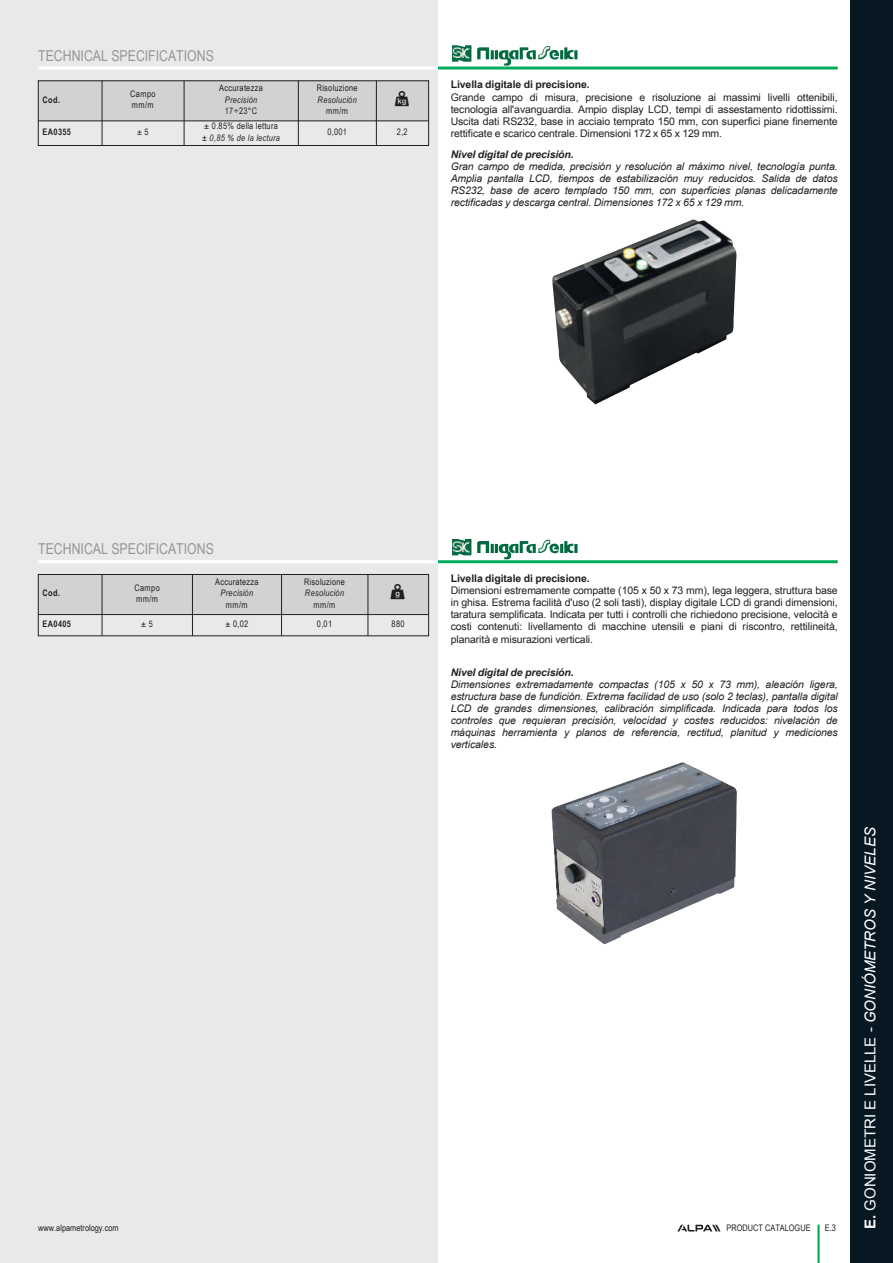
<style>
.page{position:relative;width:893px;height:1263px;background:#fff}
.page>*{position:absolute;margin:0;border:0;box-sizing:border-box;transform-origin:0 0}
.t1{font:15px "Arial Link Narrow";color:#939598}
.t2{font:15px "Arial Link";color:#fff}
.t3{font:italic 10.5px/12px "Arial Link";letter-spacing:-.01em;color:#231f20;text-align:justify}
.t4{font:10.5px/12px "Arial Link";letter-spacing:-.01em;color:#231f20;text-align:justify}
.t5{font:700 10.5px "Arial Link";letter-spacing:-.01em;color:#231f20}
.t6{font:italic 700 10.5px "Arial Link";letter-spacing:-.01em;color:#231f20}
.t7{font:9px/11.2px "Arial Link Narrow";letter-spacing:.035em;color:#231f20}
.t8{font:italic 9px "Arial Link Narrow";letter-spacing:.035em;color:#231f20}
.t9{font:9px "Arial Link Narrow";color:#231f20}
.t10{font:700 9px "Arial Link Narrow";letter-spacing:.045em;color:#231f20}
.s1{font-weight:700}
.s2{font-style:italic}
</style>
<div class="page">
<div style="left:0;top:0;width:438px;height:1263px;background:#e9e9e9"></div>
<div style="left:850px;top:0;width:43px;height:1263px;background:#071822"></div>
<hr style="left:817px;top:1224px;width:3px;height:39px;background:#00ab5b">
<svg style="left:677px;top:1225px;width:43px;height:6px"></svg>
<hr style="left:438px;top:67px;width:400px;height:3px;background:#00ab5b">
<img style="left:452px;top:45px;width:125px;height:21px">
<hr style="left:38px;top:67px;width:400px;height:3px;background:#fff">
<img style="left:552px;top:219px;width:185px;height:185px">
<div style="left:38px;top:81px;width:64px;height:40px;background:#d1d2d4"></div>
<div style="left:102px;top:81px;width:82px;height:40px;background:#d1d2d4"></div>
<div style="left:184px;top:81px;width:114px;height:40px;background:#d1d2d4"></div>
<div style="left:298px;top:81px;width:78px;height:40px;background:#d1d2d4"></div>
<div style="left:376px;top:81px;width:53px;height:40px;background:#d1d2d4"></div>
<hr style="left:38px;top:121px;width:391px;height:1px;background:#231f20">
<hr style="left:102px;top:81px;width:1px;height:64px;background:#231f20">
<hr style="left:184px;top:81px;width:1px;height:64px;background:#231f20">
<hr style="left:298px;top:81px;width:1px;height:64px;background:#231f20">
<hr style="left:376px;top:81px;width:1px;height:64px;background:#231f20">
<div style="left:38px;top:81px;width:391px;height:65px;border:1px solid #231f20"></div>
<hr style="left:438px;top:560px;width:400px;height:3px;background:#00ab5b">
<img style="left:452px;top:539px;width:125px;height:20px">
<hr style="left:38px;top:560px;width:400px;height:3px;background:#fff">
<img style="left:551px;top:762px;width:186px;height:182px">
<div style="left:38px;top:574px;width:64px;height:40px;background:#d1d2d4"></div>
<div style="left:102px;top:574px;width:90px;height:40px;background:#d1d2d4"></div>
<div style="left:192px;top:574px;width:90px;height:40px;background:#d1d2d4"></div>
<div style="left:282px;top:574px;width:86px;height:40px;background:#d1d2d4"></div>
<div style="left:368px;top:574px;width:61px;height:40px;background:#d1d2d4"></div>
<hr style="left:38px;top:614px;width:391px;height:1px;background:#231f20">
<hr style="left:102px;top:574px;width:1px;height:62px;background:#231f20">
<hr style="left:192px;top:574px;width:1px;height:62px;background:#231f20">
<hr style="left:281px;top:574px;width:1px;height:62px;background:#231f20">
<hr style="left:368px;top:574px;width:1px;height:62px;background:#231f20">
<div style="left:38px;top:574px;width:391px;height:62px;border:1px solid #231f20"></div>
<h1 class="t1" style="left:38px;top:47px;width:177px">TECHNICAL SPECIFICATIONS</h1>
<p class="t10" style="left:43px;top:94px;width:19px">Cod.</p>
<p class="t7" style="left:130px;top:88px;width:27px">Campo mm/m</p>
<p class="t10" style="left:43px;top:127px;width:30px">EA0355</p>
<p class="t7" style="left:137px;top:126px;width:13px">± 5</p>
<p class="t7" style="left:219px;top:83px;width:45px">Accuratezza</p>
<p class="t8" style="left:225px;top:94px;width:34px">Precisión</p>
<p class="t7" style="left:225px;top:105px;width:34px">17÷23°C</p>
<p class="t7" style="left:204px;top:121px;width:75px">± 0.85% della lettura</p>
<p class="t8" style="left:202px;top:132px;width:79px">± 0,85 % de la lectura</p>
<p class="t7" style="left:317px;top:83px;width:42px">Risoluzione</p>
<p class="t8" style="left:318px;top:94px;width:41px">Resolución</p>
<p class="t7" style="left:326px;top:105px;width:23px">mm/m</p>
<p class="t7" style="left:327px;top:126px;width:21px">0,001</p>
<p class="t7" style="left:397px;top:126px;width:12px">2,2</p>
<p class="t5" style="left:451px;top:79px;width:141px">Livella digitale di precisione.</p>
<p class="t4" style="left:451px;top:91px;width:389px">Grande campo di misura, precisione e risoluzione ai massimi livelli ottenibili, tecnologia all'avanguardia. Ampio display LCD, tempi di assestamento ridottissimi.<br>Uscita dati RS232, base in acciaio temprato 150 mm, con superfici piane finemente rettificate e scarico centrale. Dimensioni 172 x 65 x 129 mm.</p>
<p class="t6" style="left:451px;top:148px;width:124px">Nivel digital de precisión.</p>
<p class="t3" style="left:451px;top:160px;width:389px">Gran campo de medida, precisión y resolución al máximo nivel, tecnología punta.<br>Amplia pantalla LCD, tiempos de estabilización muy reducidos. Salida de datos RS232, base de acero templado 150 mm, con superficies planas delicadamente rectificadas y descarga central. Dimensiones 172 x 65 x 129 mm.</p>
<h1 class="t1" style="left:38px;top:540px;width:177px">TECHNICAL SPECIFICATIONS</h1>
<p class="t10" style="left:43px;top:588px;width:19px">Cod.</p>
<p class="t7" style="left:134px;top:582px;width:27px">Campo mm/m</p>
<p class="t7" style="left:215px;top:576px;width:45px">Accuratezza</p>
<p class="t8" style="left:221px;top:588px;width:34px">Precisión</p>
<p class="t7" style="left:226px;top:599px;width:23px">mm/m</p>
<p class="t7" style="left:304px;top:576px;width:42px">Risoluzione</p>
<p class="t8" style="left:305px;top:588px;width:41px">Resolución</p>
<p class="t7" style="left:314px;top:599px;width:23px">mm/m</p>
<p class="t10" style="left:43px;top:619px;width:30px">EA0405</p>
<p class="t7" style="left:141px;top:618px;width:13px">± 5</p>
<p class="t7" style="left:225px;top:618px;width:24px">± 0,02</p>
<p class="t7" style="left:317px;top:618px;width:17px">0,01</p>
<p class="t7" style="left:392px;top:618px;width:14px">880</p>
<p class="t5" style="left:451px;top:573px;width:141px">Livella digitale di precisione.</p>
<p class="t4" style="left:451px;top:584px;width:389px">Dimensioni estremamente compatte (105 x 50 x 73 mm), lega leggera, struttura base in ghisa. Estrema facilità d'uso (2 soli tasti), display digitale LCD di grandi dimensioni, taratura semplificata. Indicata per tutti i controlli che richiedono precisione, velocità e costi contenuti: livellamento di macchine utensili e piani di riscontro, rettilineità, planarità e misurazioni verticali.</p>
<p class="t6" style="left:451px;top:666px;width:124px">Nivel digital de precisión.</p>
<p class="t3" style="left:451px;top:678px;width:389px">Dimensiones extremadamente compactas (105 x 50 x 73 mm), aleación ligera, estructura base de fundición. Extrema facilidad de uso (solo 2 teclas), pantalla digital LCD de grandes dimensiones, calibración simplificada. Indicada para todos los controles que requieran precisión, velocidad y costes reducidos: nivelación de máquinas herramienta y planos de referencia, rectitud, planitud y mediciones verticales.</p>
<p class="t9" style="left:726px;top:1223px;width:86px">PRODUCT CATALOGUE</p>
<p class="t9" style="left:38px;top:1223px;width:82px">www.alpametrology.com</p>
<p class="t7" style="left:825px;top:1222px;width:13px">E.3</p>
<h1 class="t2" style="left:862px;top:1229px;width:403px;rotate:-90deg"><span class="s1">E.</span> GONIOMETRI E LIVELLE - <span class="s2">GONIÓMETROS Y NIVELES</span></h1>
</div>
